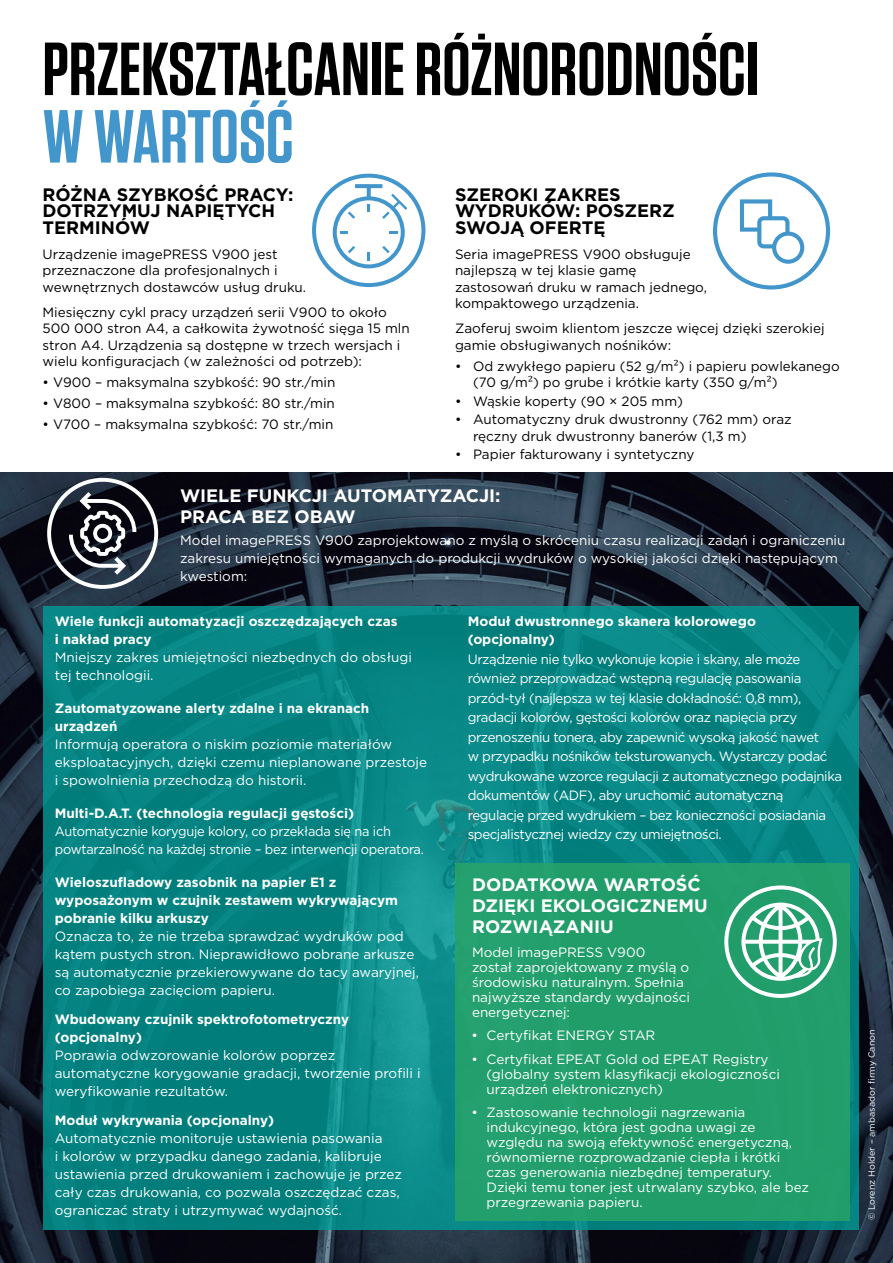
<style>
.page{position:relative;width:893px;height:1263px;background:#fff}
.page>*{position:absolute;margin:0;border:0;box-sizing:border-box;transform-origin:0 0}
.t1{font:600 75px "Tungsten";color:#000}
.t2{font:600 75px "Tungsten";letter-spacing:-.005em;color:#4296cb}
.t3{font:700 18px/16.5px "Gotham";color:#000}
.t4{font:700 18px/21px "Gotham";color:#fff}
.t5{font:13.5px/18px "Gotham";color:#fff}
.t6{font:13.5px/16.5px "Gotham";color:#000}
.t7{font:13.5px/19.5px "Gotham";letter-spacing:-.03em;color:#fff}
.t8{font:700 13.5px/18px "Gotham";color:#fff}
.t9{font:13.5px/18px "Gotham";letter-spacing:-.02em;color:#fff;scale:.95 1}
.t10{font:9px "Gotham";color:#fff}
.s1{font-family:"Cambria Math"}
</style>
<div class="page">
<img style="left:1px;top:472px;width:892px;height:791px">
<svg style="left:43px;top:606px;width:816px;height:624px;background:#068583"></svg>
<div style="left:455px;top:863px;width:395px;height:357px;background:#27a368"></div>
<img style="left:0;top:0;width:1px;height:1263px">
<svg style="left:47px;top:478px;width:111px;height:111px"></svg>
<img style="left:0;top:489px;width:17px;height:411px">
<svg style="left:312px;top:174px;width:113px;height:113px"></svg>
<svg style="left:713px;top:172px;width:117px;height:118px"></svg>
<svg style="left:724px;top:885px;width:113px;height:113px"></svg>
<h1 class="t1" style="left:43px;top:30px;width:718px">PRZEKSZTAŁCANIE RÓŻNORODNOŚCI</h1>
<h1 class="t2" style="left:43px;top:97px;width:253px">W WARTOŚĆ</h1>
<h2 class="t3" style="left:43px;top:186px;width:252px">RÓŻNA SZYBKOŚĆ PRACY:<br>DOTRZYMUJ NAPIĘTYCH<br>TERMINÓW</h2>
<p class="t6" style="left:43px;top:245px;width:265px">Urządzenie imagePRESS V900 jest przeznaczone dla profesjonalnych i wewnętrznych dostawców usług druku.</p>
<p class="t6" style="left:43px;top:303px;width:369px">Miesięczny cykl pracy urządzeń serii V900 to około 500 000 stron A4, a całkowita żywotność sięga 15 mln stron A4. Urządzenia są dostępne w trzech wersjach i wielu konfiguracjach (w zależności od potrzeb):</p>
<p class="t6" style="left:43px;top:374px;width:294px">• V900 – maksymalna szybkość: 90 str./min</p>
<p class="t6" style="left:43px;top:394px;width:294px">• V800 – maksymalna szybkość: 80 str./min</p>
<p class="t6" style="left:43px;top:415px;width:292px">• V700 – maksymalna szybkość: 70 str./min</p>
<h2 class="t3" style="left:455px;top:186px;width:221px">SZEROKI ZAKRES<br>WYDRUKÓW: POSZERZ<br>SWOJĄ OFERTĘ</h2>
<p class="t6" style="left:455px;top:245px;width:254px">Seria imagePRESS V900 obsługuje najlepszą w tej klasie gamę zastosowań druku w ramach jednego, kompaktowego urządzenia.</p>
<p class="t6" style="left:455px;top:320px;width:371px">Zaoferuj swoim klientom jeszcze więcej dzięki szerokiej gamie obsługiwanych nośników:</p>
<p class="t6" style="left:473px;top:357px;width:368px;text-indent:-18px">• Od zwykłego papieru (52 g/m<span class="s1">²</span>) i papieru powlekanego (70 g/m<span class="s1">²</span>) po grube i krótkie karty (350 g/m<span class="s1">²</span>)</p>
<p class="t6" style="left:455px;top:392px;width:230px">• Wąskie koperty (90 × 205 mm)</p>
<p class="t6" style="left:473px;top:411px;width:320px;text-indent:-18px">• Automatyczny druk dwustronny (762 mm) oraz ręczny druk dwustronny banerów (1,3 m)</p>
<p class="t6" style="left:455px;top:446px;width:241px">• Papier fakturowany i syntetyczny</p>
<h2 class="t4" style="left:180px;top:485px;width:322px">WIELE FUNKCJI AUTOMATYZACJI:<br>PRACA BEZ OBAW</h2>
<p class="t5" style="left:180px;top:531px;width:667px">Model imagePRESS V900 zaprojektowano z myślą o skróceniu czasu realizacji zadań i ograniczeniu zakresu umiejętności wymaganych do produkcji wydruków o wysokiej jakości dzięki następującym kwestiom:</p>
<p class="t8" style="left:55px;top:612px;width:344px">Wiele funkcji automatyzacji oszczędzających czas i nakład pracy</p>
<p class="t5" style="left:55px;top:648px;width:359px">Mniejszy zakres umiejętności niezbędnych do obsługi tej technologii.</p>
<p class="t8" style="left:55px;top:699px;width:316px">Zautomatyzowane alerty zdalne i na ekranach urządzeń</p>
<p class="t5" style="left:55px;top:735px;width:374px">Informują operatora o niskim poziomie materiałów eksploatacyjnych, dzięki czemu nieplanowane przestoje i spowolnienia przechodzą do historii.</p>
<p class="t8" style="left:55px;top:804px;width:301px">Multi-D.A.T. (technologia regulacji gęstości)</p>
<p class="t9" style="left:55px;top:822px;width:390px">Automatycznie koryguje kolory, co przekłada się na ich powtarzalność na każdej stronie – bez interwencji operatora.</p>
<p class="t8" style="left:55px;top:874px;width:345px">Wieloszufladowy zasobnik na papier E1 z wyposażonym w czujnik zestawem wykrywającym pobranie kilku arkuszy</p>
<p class="t5" style="left:55px;top:927px;width:366px">Oznacza to, że nie trzeba sprawdzać wydruków pod kątem pustych stron. Nieprawidłowo pobrane arkusze są automatycznie przekierowywane do tacy awaryjnej, co zapobiega zacięciom papieru.</p>
<p class="t8" style="left:55px;top:1010px;width:296px">Wbudowany czujnik spektrofotometryczny (opcjonalny)</p>
<p class="t5" style="left:55px;top:1046px;width:367px">Poprawia odwzorowanie kolorów poprzez automatyczne korygowanie gradacji, tworzenie profili i weryfikowanie rezultatów.</p>
<p class="t8" style="left:55px;top:1111px;width:221px">Moduł wykrywania (opcjonalny)</p>
<p class="t5" style="left:55px;top:1129px;width:349px">Automatycznie monitoruje ustawienia pasowania<br>i kolorów w przypadku danego zadania, kalibruje ustawienia przed drukowaniem i zachowuje je przez cały czas drukowania, co pozwala oszczędzać czas, ograniczać straty i utrzymywać wydajność.</p>
<p class="t8" style="left:468px;top:612px;width:290px">Moduł dwustronnego skanera kolorowego (opcjonalny)</p>
<p class="t7" style="left:468px;top:649px;width:376px">Urządzenie nie tylko wykonuje kopie i skany, ale może również przeprowadzać wstępną regulację pasowania przód-tył (najlepsza w tej klasie dokładność: 0,8 mm), gradacji kolorów, gęstości kolorów oraz napięcia przy przenoszeniu tonera, aby zapewnić wysoką jakość nawet<br>w przypadku nośników teksturowanych. Wystarczy podać wydrukowane wzorce regulacji z automatycznego podajnika dokumentów (ADF), aby uruchomić automatyczną regulację przed wydrukiem – bez konieczności posiadania specjalistycznej wiedzy czy umiejętności.</p>
<h2 class="t4" style="left:472px;top:874px;width:237px">DODATKOWA WARTOŚĆ<br>DZIĘKI EKOLOGICZNEMU<br>ROZWIĄZANIU</h2>
<p class="t5" style="left:472px;top:944px;width:220px;line-height:15px">Model imagePRESS V900<br>został zaprojektowany z myślą o środowisku naturalnym. Spełnia najwyższe standardy wydajności energetycznej:</p>
<p class="t5" style="left:471px;top:1026px;width:185px">• Certyfikat ENERGY STAR</p>
<p class="t5" style="left:486px;top:1051px;width:295px;line-height:15px;text-indent:-15px">• Certyfikat EPEAT Gold od EPEAT Registry (globalny system klasyfikacji ekologiczności urządzeń elektronicznych)</p>
<p class="t5" style="left:486px;top:1104px;width:324px;line-height:15px;text-indent:-15px">• Zastosowanie technologii nagrzewania indukcyjnego, która jest godna uwagi ze względu na swoją efektywność energetyczną, równomierne rozprowadzanie ciepła i krótki czas generowania niezbędnej temperatury.<br>Dzięki temu toner jest utrwalany szybko, ale bez przegrzewania papieru.</p>
<p class="t10" style="left:866px;top:1220px;width:192px;rotate:-90deg">© Lorenz Holder – ambasador firmy Canon</p>
</div>
